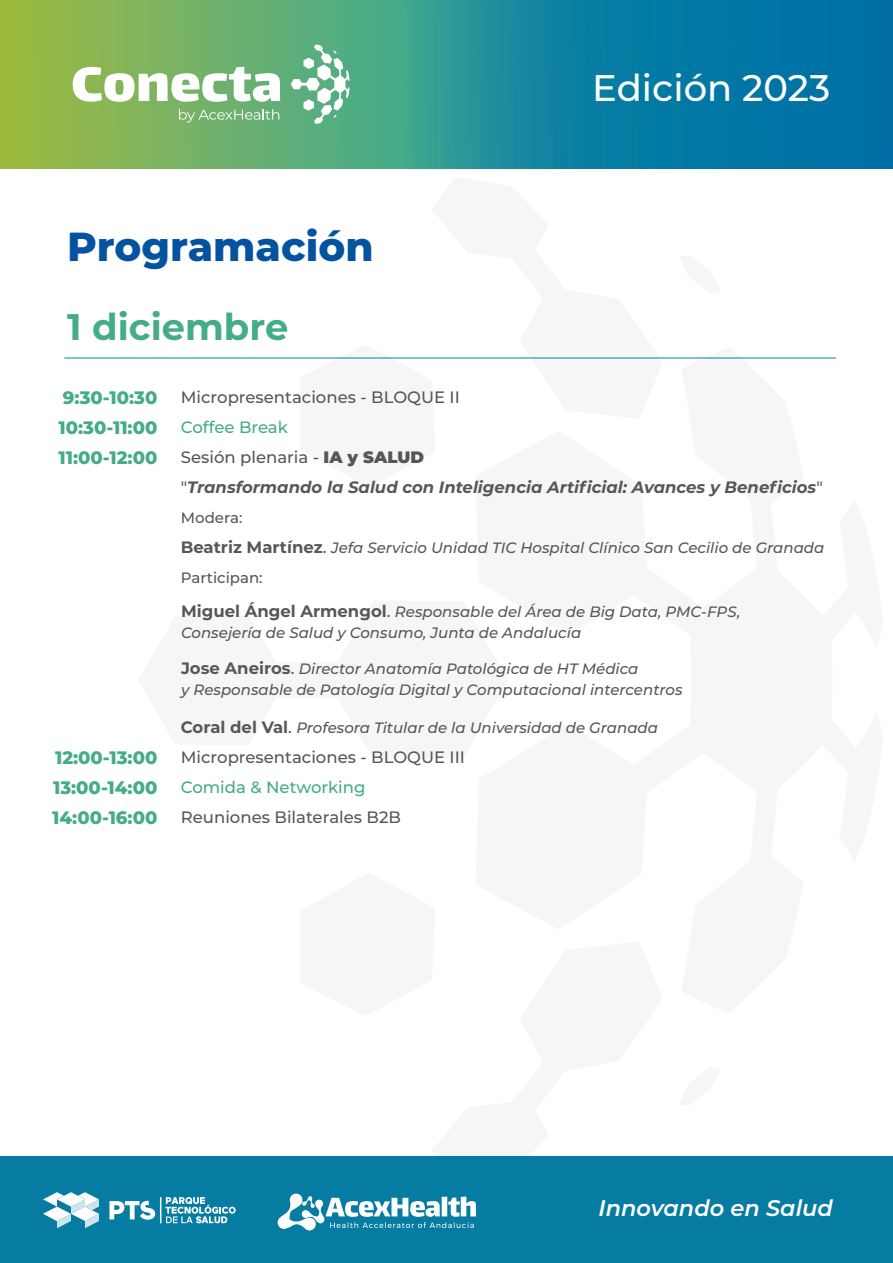
<style>
.page{position:relative;width:893px;height:1263px;background:#fff}
.page>*{position:absolute;margin:0;border:0;box-sizing:border-box;transform-origin:0 0}
.t1{font:800 40.5px "Montserrat";color:#0453a1}
.t2{font:500 36.9px "Montserrat";color:#fff}
.t3{font:700 36.9px "Montserrat";color:#44ac88}
.t4{font:italic 600 22.5px "Montserrat";color:#fff}
.t5{font:800 18px/30px "Montserrat";color:#44ac88;text-align:justify}
.t6{font:italic 700 16.5px/30px "Montserrat";color:#575756}
.t7{font:500 16.5px "Montserrat";color:#575756}
.t8{font:500 16.5px "Montserrat";color:#44ac88}
.t9{font:italic 500 15px/30px "Montserrat";color:#575756}
.s1{font-weight:500;font-style:normal;color:#44ac88}
.s2{font-weight:500;font-style:normal}
.s3{font-weight:900;font-style:normal}
.s4{font-style:normal}
.s5{font-weight:700;font-style:normal;font-size:16.5px}
.s6{font-style:normal;font-size:16.5px}
</style>
<div class="page">
<svg style="left:0;top:0;width:893px;height:169px;background:#369388"></svg>
<div style="left:0;top:1156px;width:893px;height:107px;background:#077ca3"></div>
<svg style="left:179px;top:109px;width:100px;height:13px"></svg>
<svg style="left:73px;top:67px;width:207px;height:35px"></svg>
<svg style="left:291px;top:44px;width:58px;height:80px"></svg>
<hr style="left:64px;top:358px;width:772px;height:1px;background:#077ca3">
<svg style="left:43px;top:1192px;width:56px;height:36px"></svg>
<svg style="left:109px;top:1197px;width:127px;height:26px"></svg>
<svg style="left:277px;top:1193px;width:199px;height:38px"></svg>
<h1 class="t1" style="left:67px;top:217px;width:308px">Programación</h1>
<h2 class="t3" style="left:67px;top:300px;width:223px">1 diciembre</h2>
<h2 class="t2" style="left:592px;top:62px;width:239px">Edición 2023</h2>
<p class="t5" style="left:59px;top:382px;width:100px">9:30-10:30<br>10:30-11:00<br>11:00-12:00</p>
<p class="t5" style="left:52px;top:742px;width:107px">12:00-13:00<br>13:00-14:00<br>14:00-16:00</p>
<p class="t7" style="left:181px;top:386px;width:281px">Micropresentaciones - BLOQUE II</p>
<p class="t6" style="left:181px;top:411px;width:643px"><span class="s1">Coffee Break<br></span><span class="s2">Sesión plenaria -</span> <span class="s3">IA y SALUD<br></span><span class="s2">"</span>Transformando la Salud con Inteligencia Artificial: Avances y Beneficios<span class="s2">"</span></p>
<p class="t9" style="left:181px;top:502px;width:645px"><span class="s4">Modera:<br></span><span class="s5">Beatriz Martínez</span><span class="s6">.</span> Jefa Servicio Unidad TIC Hospital Clínico San Cecilio de Granada<br><span class="s4">Participan:</span></p>
<p class="t9" style="left:181px;top:600px;width:561px;line-height:21px"><span class="s5">Miguel Ángel Armengol</span><span class="s6">.</span> Responsable del Área de Big Data, PMC-FPS,<br>Consejería de Salud y Consumo, Junta de Andalucía</p>
<p class="t9" style="left:181px;top:658px;width:503px;line-height:21px"><span class="s5">Jose Aneiros</span><span class="s6">.</span> Director Anatomía Patológica de HT Médica<br>y Responsable de Patología Digital y Computacional intercentros</p>
<p class="t9" style="left:181px;top:712px;width:479px"><span class="s5">Coral del Val</span><span class="s6">.</span> Profesora Titular de la Universidad de Granada</p>
<p class="t7" style="left:181px;top:746px;width:286px">Micropresentaciones - BLOQUE III</p>
<p class="t8" style="left:181px;top:776px;width:186px">Comida &amp; Networking</p>
<p class="t7" style="left:181px;top:806px;width:222px">Reuniones Bilaterales B2B</p>
<h3 class="t4" style="left:598px;top:1192px;width:236px">Innovando en Salud</h3>
</div>
